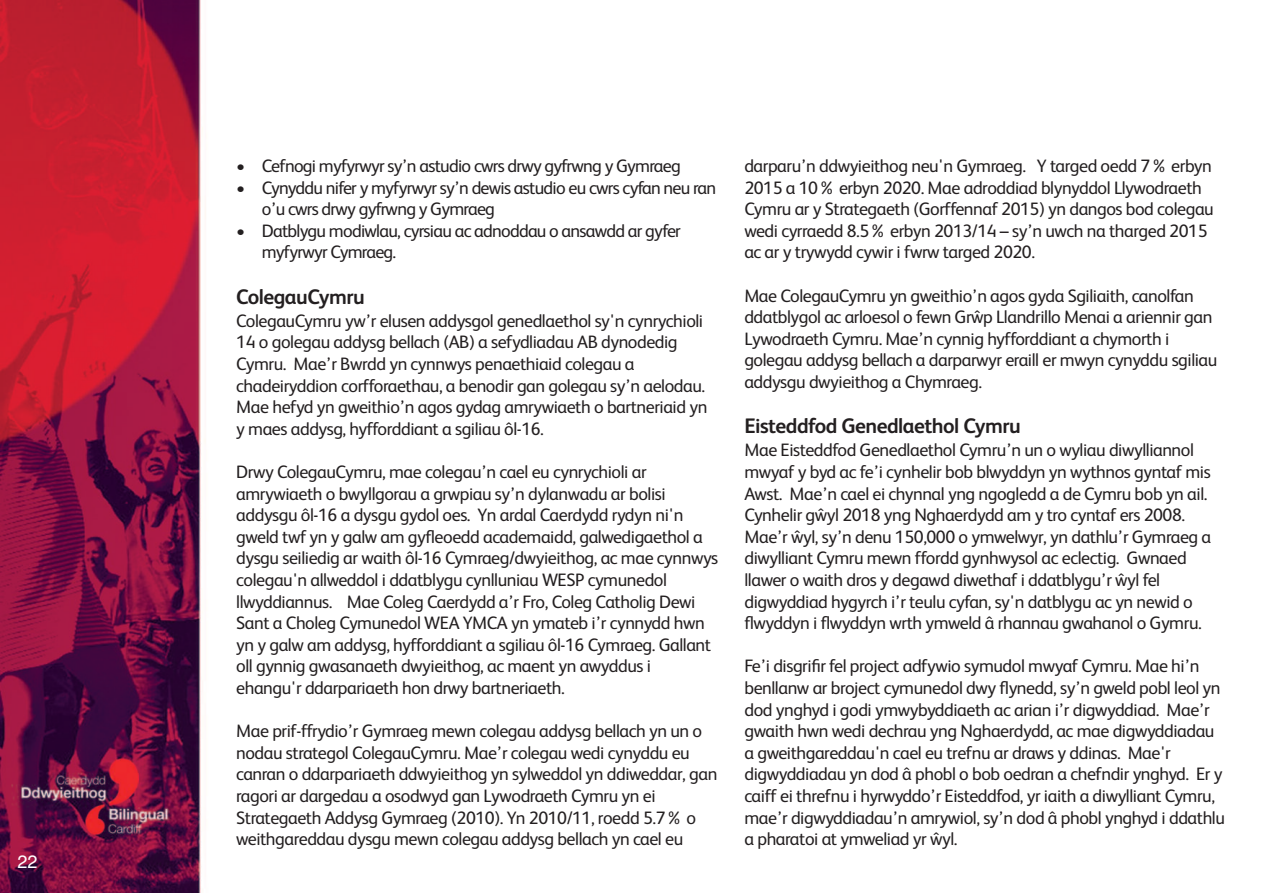
<style>
.page{position:relative;width:1263px;height:893px;background:#fff}
.page>*{position:absolute;margin:0;border:0;box-sizing:border-box;transform-origin:0 0}
.t1{font:700 21px "FS Albert";letter-spacing:-.025em;color:#231f20}
.t2{font:18px/21.6px "FS Albert";letter-spacing:-.025em;color:#231f20}
.t3{font:18px "Helvetica";color:#fff}
</style>
<div class="page">
<img style="left:0;top:0;width:206px;height:893px">
<p class="t3" style="left:17px;top:851px;width:22px">22</p>
<p class="t2" style="left:236px;top:157px;width:446px">• Cefnogi myfyrwyr sy’n astudio cwrs drwy gyfrwng y Gymraeg</p>
<p class="t2" style="left:262px;top:178px;width:456px;text-indent:-26px">• Cynyddu nifer y myfyrwyr sy’n dewis astudio eu cwrs cyfan neu ran o’u cwrs drwy gyfrwng y Gymraeg</p>
<p class="t2" style="left:262px;top:222px;width:421px;text-indent:-26px">• Datblygu modiwlau, cyrsiau ac adnoddau o ansawdd ar gyfer myfyrwyr Cymraeg.</p>
<p class="t1" style="left:236px;top:289px;width:130px">ColegauCymru</p>
<p class="t2" style="left:236px;top:312px;width:473px">ColegauCymru yw’r elusen addysgol genedlaethol sy'n cynrychioli 14 o golegau addysg bellach (AB) a sefydliadau AB dynodedig Cymru. Mae’r Bwrdd yn cynnwys penaethiaid colegau a chadeiryddion corfforaethau, a benodir gan golegau sy’n aelodau.<br>Mae hefyd yn gweithio’n agos gydag amrywiaeth o bartneriaid yn y maes addysg, hyfforddiant a sgiliau ôl-16.</p>
<p class="t2" style="left:236px;top:463px;width:484px">Drwy ColegauCymru, mae colegau’n cael eu cynrychioli ar amrywiaeth o bwyllgorau a grwpiau sy’n dylanwadu ar bolisi addysgu ôl-16 a dysgu gydol oes. Yn ardal Caerdydd rydyn ni'n gweld twf yn y galw am gyfleoedd academaidd, galwedigaethol a dysgu seiliedig ar waith ôl-16 Cymraeg/dwyieithog, ac mae cynnwys colegau'n allweddol i ddatblygu cynlluniau WESP cymunedol llwyddiannus. Mae Coleg Caerdydd a’r Fro, Coleg Catholig Dewi Sant a Choleg Cymunedol WEA YMCA yn ymateb i’r cynnydd hwn yn y galw am addysg, hyfforddiant a sgiliau ôl-16 Cymraeg. Gallant oll gynnig gwasanaeth dwyieithog, ac maent yn awyddus i ehangu'r ddarpariaeth hon drwy bartneriaeth.</p>
<p class="t2" style="left:236px;top:722px;width:483px">Mae prif-ffrydio’r Gymraeg mewn colegau addysg bellach yn un o nodau strategol ColegauCymru. Mae’r colegau wedi cynyddu eu canran o ddarpariaeth ddwyieithog yn sylweddol yn ddiweddar, gan ragori ar dargedau a osodwyd gan Lywodraeth Cymru yn ei Strategaeth Addysg Gymraeg (2010). Yn 2010/11, roedd 5.7% o weithgareddau dysgu mewn colegau addysg bellach yn cael eu</p>
<p class="t2" style="left:744px;top:157px;width:471px">darparu’n ddwyieithog neu'n Gymraeg. Y targed oedd 7% erbyn 2015 a 10% erbyn 2020. Mae adroddiad blynyddol Llywodraeth Cymru ar y Strategaeth (Gorffennaf 2015) yn dangos bod colegau wedi cyrraedd 8.5% erbyn 2013/14 – sy’n uwch na tharged 2015 ac ar y trywydd cywir i fwrw targed 2020.</p>
<p class="t2" style="left:744px;top:286px;width:475px">Mae ColegauCymru yn gweithio’n agos gyda Sgiliaith, canolfan ddatblygol ac arloesol o fewn Grŵp Llandrillo Menai a ariennir gan Lywodraeth Cymru. Mae’n cynnig hyfforddiant a chymorth i golegau addysg bellach a darparwyr eraill er mwyn cynyddu sgiliau addysgu dwyieithog a Chymraeg.</p>
<p class="t1" style="left:744px;top:419px;width:278px">Eisteddfod Genedlaethol Cymru</p>
<p class="t2" style="left:744px;top:441px;width:468px">Mae Eisteddfod Genedlaethol Cymru’n un o wyliau diwylliannol mwyaf y byd ac fe’i cynhelir bob blwyddyn yn wythnos gyntaf mis Awst. Mae’n cael ei chynnal yng ngogledd a de Cymru bob yn ail.<br>Cynhelir gŵyl 2018 yng Nghaerdydd am y tro cyntaf ers 2008.<br>Mae’r ŵyl, sy’n denu 150,000 o ymwelwyr, yn dathlu’r Gymraeg a diwylliant Cymru mewn ffordd gynhwysol ac eclectig. Gwnaed llawer o waith dros y degawd diwethaf i ddatblygu’r ŵyl fel digwyddiad hygyrch i’r teulu cyfan, sy'n datblygu ac yn newid o flwyddyn i flwyddyn wrth ymweld â rhannau gwahanol o Gymru.</p>
<p class="t2" style="left:744px;top:657px;width:482px">Fe’i disgrifir fel project adfywio symudol mwyaf Cymru. Mae hi’n benllanw ar broject cymunedol dwy flynedd, sy’n gweld pobl leol yn dod ynghyd i godi ymwybyddiaeth ac arian i’r digwyddiad. Mae’r gwaith hwn wedi dechrau yng Nghaerdydd, ac mae digwyddiadau a gweithgareddau'n cael eu trefnu ar draws y ddinas. Mae'r digwyddiadau yn dod â phobl o bob oedran a chefndir ynghyd. Er y caiff ei threfnu i hyrwyddo’r Eisteddfod, yr iaith a diwylliant Cymru, mae’r digwyddiadau’n amrywiol, sy’n dod â phobl ynghyd i ddathlu a pharatoi at ymweliad yr ŵyl.</p>
</div>
